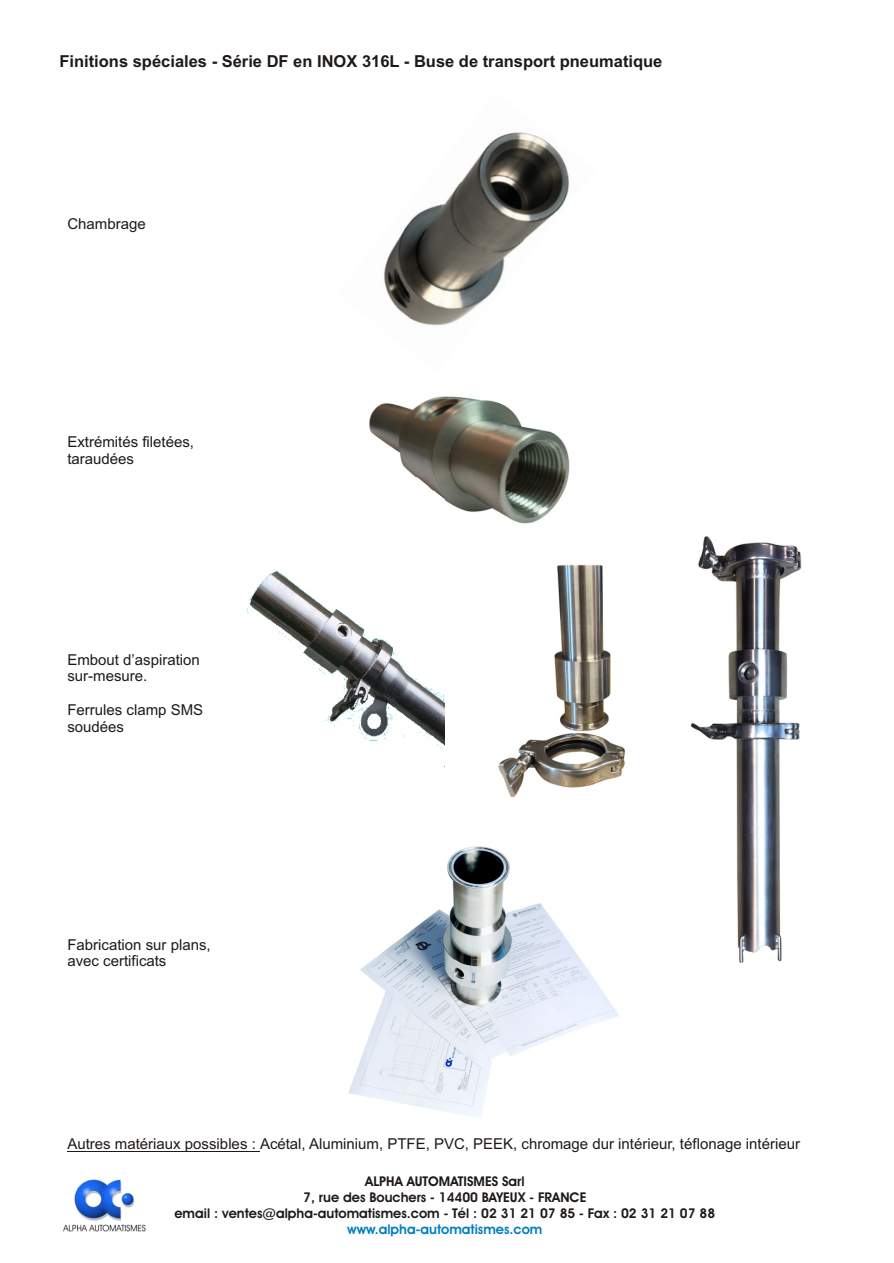
<style>
.page{position:relative;width:894px;height:1263px;background:#fff}
.page>*{position:absolute;margin:0;border:0;box-sizing:border-box;transform-origin:0 0}
.t1{font:700 16.5px "Arial";color:#1f1a17}
.t2{font:15px/16.8px "Arial";color:#1f1a17}
.t3{font:13.5px/16px "Avant Garde Bk BT";color:#1f1a17;text-align:center}
.t4{font:13.5px "Avant Garde Bk BT";color:#007dc2}
</style>
<div class="page">
<img style="left:63px;top:1180px;width:83px;height:52px">
<img style="left:498px;top:564px;width:128px;height:234px">
<img style="left:369px;top:396px;width:201px;height:128px">
<img style="left:246px;top:477px;width:198px;height:271px">
<img style="left:348px;top:846px;width:271px;height:272px">
<img style="left:383px;top:132px;width:187px;height:194px">
<img style="left:690px;top:536px;width:112px;height:427px">
<hr style="left:67px;top:1151px;width:193px;height:1px;background:#1f1a17">
<p class="t1" style="left:59px;top:55px;width:605px">Finitions spéciales - Série DF en INOX 316L - Buse de transport pneumatique</p>
<p class="t2" style="left:67px;top:217px;width:80px">Chambrage</p>
<p class="t2" style="left:67px;top:435px;width:128px">Extrémités filetées, taraudées</p>
<p class="t2" style="left:67px;top:652px;width:134px">Embout d’aspiration sur-mesure.</p>
<p class="t2" style="left:67px;top:703px;width:137px">Ferrules clamp SMS soudées</p>
<p class="t2" style="left:67px;top:937px;width:145px">Fabrication sur plans, avec certificats</p>
<p class="t2" style="left:67px;top:1137px;width:734px">Autres matériaux possibles : Acétal, Aluminium, PTFE, PVC, PEEK, chromage dur intérieur, téflonage intérieur</p>
<p class="t3" style="left:174px;top:1174px;width:542px">ALPHA AUTOMATISMES Sarl<br>7, rue des Bouchers - 14400 BAYEUX - FRANCE<br>email : ventes@alpha-automatismes.com - Tél : 02 31 21 07 85 - Fax : 02 31 21 07 88</p>
<p class="t4" style="left:347px;top:1224px;width:197px">www.alpha-automatismes.com</p>
</div>
